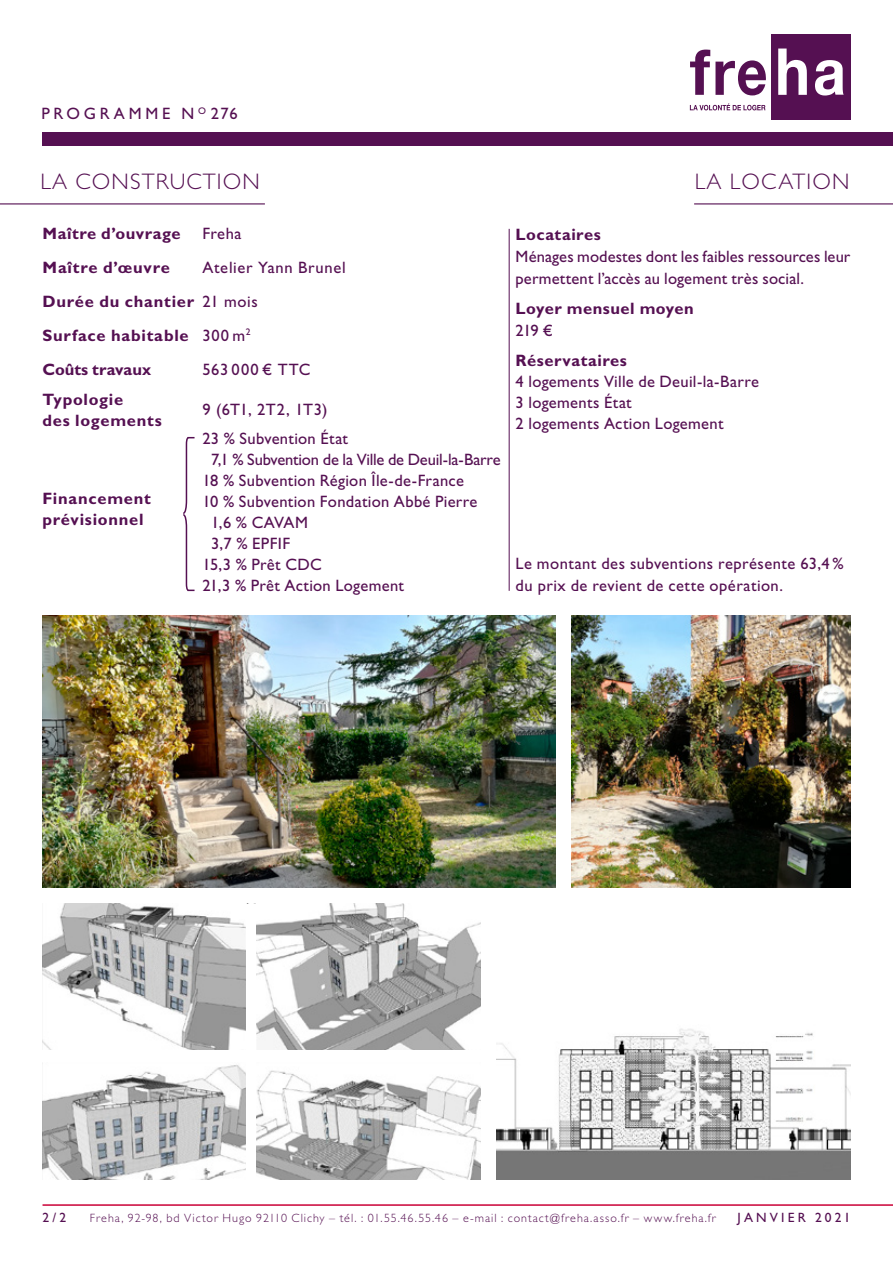
<style>
.page{position:relative;width:893px;height:1263px;background:#fff}
.page>*{position:absolute;margin:0;border:0;box-sizing:border-box;transform-origin:0 0}
.t1{font:300 22.5px "Gill Sans Std";letter-spacing:.05em;color:#551052}
.t2{font:16.5px/21.9px "Gill Sans Std";letter-spacing:.015em;color:#551052}
.t3{font:700 16.5px/34px "Gill Sans Std";letter-spacing:.04em;color:#551052}
.t4{font:16.5px "Gill Sans Std";letter-spacing:-.01em;color:#551052}
.t5{font:16.5px "Gill Sans Std";letter-spacing:.22em;color:#551052}
.t6{font:16.5px "Gill Sans Std";letter-spacing:.05em;color:#551052}
.t7{font:13.5px "Gill Sans Std";letter-spacing:.235em;color:#551052}
.t8{font:300 12px "Gill Sans Std";letter-spacing:.08em;color:#551052}
.s1{font-weight:400}
</style>
<div class="page">
<hr style="left:509px;top:229px;width:1px;height:362px;background:#551052">
<hr style="left:0;top:203px;width:265px;height:1px;background:#551052">
<div style="left:771px;top:34px;width:79px;height:85px;background:#551052"></div>
<svg style="left:690px;top:50px;width:76px;height:45px"></svg>
<svg style="left:778px;top:49px;width:29px;height:46px"></svg>
<svg style="left:815px;top:60px;width:29px;height:36px"></svg>
<svg style="left:690px;top:103px;width:75px;height:7px"></svg>
<div style="left:43px;top:132px;width:850px;height:14px;background:#551052"></div>
<hr style="left:43px;top:1204px;width:850px;height:2px;background:#ca0037">
<hr style="left:694px;top:203px;width:199px;height:1px;background:#551052">
<svg style="left:183px;top:436px;width:12px;height:156px"></svg>
<img style="left:42px;top:904px;width:439px;height:275px">
<img style="left:43px;top:615px;width:513px;height:272px">
<img style="left:571px;top:615px;width:279px;height:272px">
<img style="left:496px;top:1028px;width:354px;height:152px">
<div style="left:247px;top:904px;width:9px;height:282px;background:#fff"></div>
<div style="left:34px;top:1050px;width:451px;height:12px;background:#fff"></div>
<p class="t5" style="left:41px;top:104px;width:198px">PROGRAMME N <sup>O</sup> 276</p>
<h1 class="t1" style="left:40px;top:169px;width:221px">LA CONSTRUCTION</h1>
<p class="t3" style="left:42px;top:216px;width:140px">Maître d’ouvrage</p>
<p class="t2" style="left:202px;top:222px;width:41px">Freha</p>
<p class="t3" style="left:42px;top:250px;width:129px">Maître d’œuvre</p>
<p class="t3" style="left:42px;top:250px;width:305px;text-indent:160px"><span class="s1">Atelier Yann Brunel<br></span>Durée du chantier <span class="s1">21 mois<br></span>Surface habitable <span class="s1">300 m</span><sup>2<br></sup>Coûts travaux</p>
<p class="t6" style="left:202px;top:360px;width:110px">563 000 € TTC</p>
<p class="t3" style="left:42px;top:389px;width:121px;line-height:21px">Typologie<br>des logements</p>
<p class="t2" style="left:202px;top:399px;width:127px">9 (6T1, 2T2, 1T3)</p>
<p class="t2" style="left:202px;top:428px;width:147px">23 % Subvention État</p>
<p class="t4" style="left:211px;top:450px;width:291px">7,1 % Subvention de la Ville de Deuil-la-Barre</p>
<p class="t2" style="left:202px;top:470px;width:263px">18 % Subvention Région Île-de-France</p>
<p class="t2" style="left:202px;top:491px;width:276px">10 % Subvention Fondation Abbé Pierre</p>
<p class="t2" style="left:211px;top:512px;width:98px">1,6 % CAVAM</p>
<p class="t2" style="left:211px;top:533px;width:81px">3,7 % EPFIF</p>
<p class="t2" style="left:202px;top:554px;width:121px">15,3 % Prêt CDC</p>
<p class="t2" style="left:202px;top:575px;width:203px">21,3 % Prêt Action Logement</p>
<p class="t3" style="left:42px;top:488px;width:110px;line-height:21px">Financement prévisionnel</p>
<h1 class="t1" style="left:695px;top:169px;width:156px">LA LOCATION</h1>
<p class="t3" style="left:516px;top:217px;width:87px">Locataires</p>
<p class="t2" style="left:516px;top:245px;width:336px">Ménages modestes dont les faibles ressources leur permettent l’accès au logement très social.</p>
<p class="t3" style="left:516px;top:291px;width:180px">Loyer mensuel moyen</p>
<p class="t2" style="left:516px;top:319px;width:39px">219 €</p>
<p class="t3" style="left:516px;top:344px;width:113px">Réservataires</p>
<p class="t2" style="left:516px;top:371px;width:245px;line-height:21px">4 logements Ville de Deuil-la-Barre<br>3 logements État<br>2 logements Action Logement</p>
<p class="t2" style="left:516px;top:553px;width:330px">Le montant des subventions représente 63,4 % du prix de revient de cette opération.</p>
<p class="t7" style="left:43px;top:1210px;width:25px">2/2</p>
<p class="t7" style="left:737px;top:1210px;width:114px">JANVIER 2021</p>
<p class="t8" style="left:90px;top:1211px;width:627px">Freha, 92-98, bd Victor Hugo 92110 Clichy – tél. : 01.55.46.55.46 – e-mail : contact@freha.asso.fr – www.freha.fr</p>
</div>
